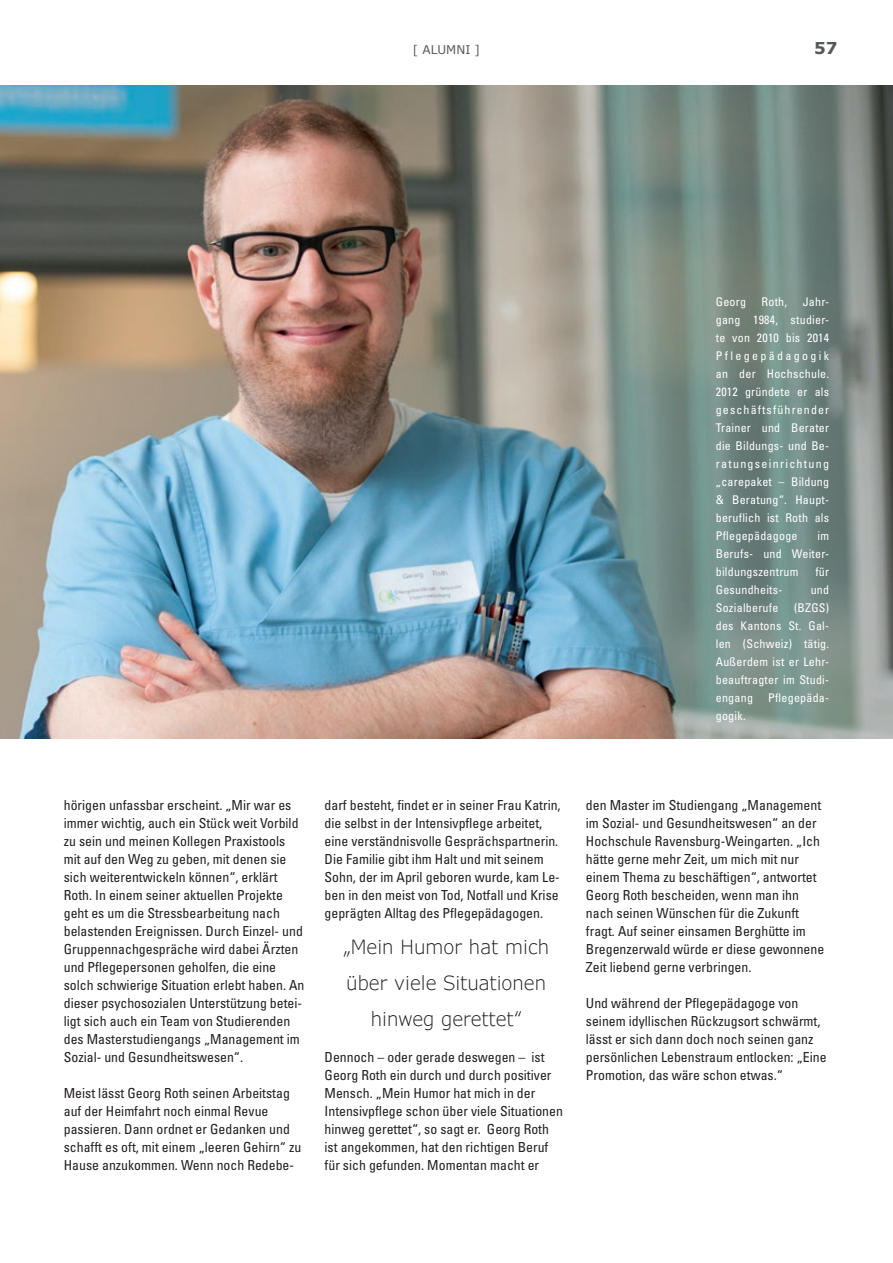
<style>
.page{position:relative;width:893px;height:1263px;background:#fff}
.page>*{position:absolute;margin:0;border:0;box-sizing:border-box;transform-origin:0 0}
.t1{font:300 19.5px/36px "Verdana Pro";color:#231f20;text-align:center}
.t2{font:700 16.5px "Verdana";color:#57585a}
.t3{font:condensed 13.8px/18px "Univers";color:#231f20}
.t4{font:condensed 12px/18px "Univers";letter-spacing:.02em;color:#fff;text-align:justify}
.t5{font:12px "Verdana";color:#57585a}
</style>
<div class="page">
<img style="left:0;top:85px;width:893px;height:653px">
<p class="t5" style="left:413px;top:41px;width:69px">[ ALUMNI ]</p>
<p class="t2" style="left:814px;top:38px;width:25px">57</p>
<p class="t4" style="left:716px;top:293px;width:32px">Georg</p>
<p class="t4" style="left:762px;top:293px;width:27px">Roth,</p>
<p class="t4" style="left:716px;top:293px;width:115px;text-indent:87px">Jahr&shy;gang 1984, studier&shy;te von 2010 bis 2014<br>Pflegepädagogik an der Hochschule.<br>2012 gründete er als geschäftsführender Trainer und Berater die Bildungs- und Be&shy;ratungseinrichtung „carepaket – Bildung &amp; Beratung“. Haupt&shy;beruflich ist Roth als Pflegepädagoge</p>
<p class="t4" style="left:716px;top:527px;width:115px;text-indent:102px">im Berufs- und Weiter&shy;bildungszentrum</p>
<p class="t4" style="left:815px;top:563px;width:15px">für</p>
<p class="t4" style="left:716px;top:581px;width:68px">Gesundheits-</p>
<p class="t4" style="left:811px;top:581px;width:20px">und</p>
<p class="t4" style="left:716px;top:599px;width:64px">Sozialberufe</p>
<p class="t4" style="left:716px;top:599px;width:115px;text-indent:78px">(BZGS) des Kantons St. Gal&shy;len (Schweiz) tätig.<br>Außerdem ist er Lehr&shy;beauftragter im Studi&shy;engang</p>
<p class="t4" style="left:768px;top:689px;width:63px">Pflegepäda-</p>
<p class="t4" style="left:716px;top:707px;width:31px">gogik.</p>
<p class="t3" style="left:64px;top:796px;width:242px">hörigen unfassbar erscheint. „Mir war es immer wichtig, auch ein Stück weit Vorbild zu sein und meinen Kollegen Praxistools mit auf den Weg zu geben, mit denen sie sich weiterentwickeln können“, erklärt Roth. In einem seiner aktuellen Projekte geht es um die Stressbearbeitung nach belastenden Ereignissen. Durch Einzel- und Gruppennachgespräche wird dabei Ärzten und Pflegepersonen geholfen, die eine solch schwierige Situation erlebt haben. An dieser psychosozialen Unterstützung betei&shy;ligt sich auch ein Team von Studierenden des Masterstudiengangs „Management im Sozial- und Gesundheitswesen“.</p>
<p class="t3" style="left:64px;top:1084px;width:239px">Meist lässt Georg Roth seinen Arbeitstag auf der Heimfahrt noch einmal Revue passieren. Dann ordnet er Gedanken und schafft es oft, mit einem „leeren Gehirn“ zu Hause anzukommen. Wenn noch Redebe-</p>
<p class="t3" style="left:325px;top:796px;width:238px">darf besteht, findet er in seiner Frau Katrin, die selbst in der Intensivpflege arbeitet, eine verständnisvolle Gesprächspartnerin.<br>Die Familie gibt ihm Halt und mit seinem Sohn, der im April geboren wurde, kam Le&shy;ben in den meist von Tod, Notfall und Krise geprägten Alltag des Pflegepädagogen.</p>
<h1 class="t1" style="left:343px;top:929px;width:208px">„Mein Humor hat mich über viele Situationen hinweg gerettet“</h1>
<p class="t3" style="left:325px;top:1048px;width:240px">Dennoch – oder gerade deswegen – ist Georg Roth ein durch und durch positiver Mensch. „Mein Humor hat mich in der Intensivpflege schon über viele Situationen hinweg gerettet“, so sagt er. Georg Roth ist angekommen, hat den richtigen Beruf für sich gefunden. Momentan macht er</p>
<p class="t3" style="left:586px;top:796px;width:240px">den Master im Studiengang „Management im Sozial- und Gesundheitswesen“ an der Hochschule Ravensburg-Weingarten. „Ich hätte gerne mehr Zeit, um mich mit nur einem Thema zu beschäftigen“, antwortet Georg Roth bescheiden, wenn man ihn nach seinen Wünschen für die Zukunft fragt. Auf seiner einsamen Berghütte im Bregenzerwald würde er diese gewonnene Zeit liebend gerne verbringen.</p>
<p class="t3" style="left:586px;top:994px;width:242px">Und während der Pflegepädagoge von seinem idyllischen Rückzugsort schwärmt, lässt er sich dann doch noch seinen ganz persönlichen Lebenstraum entlocken: „Eine Promotion, das wäre schon etwas.“</p>
</div>
